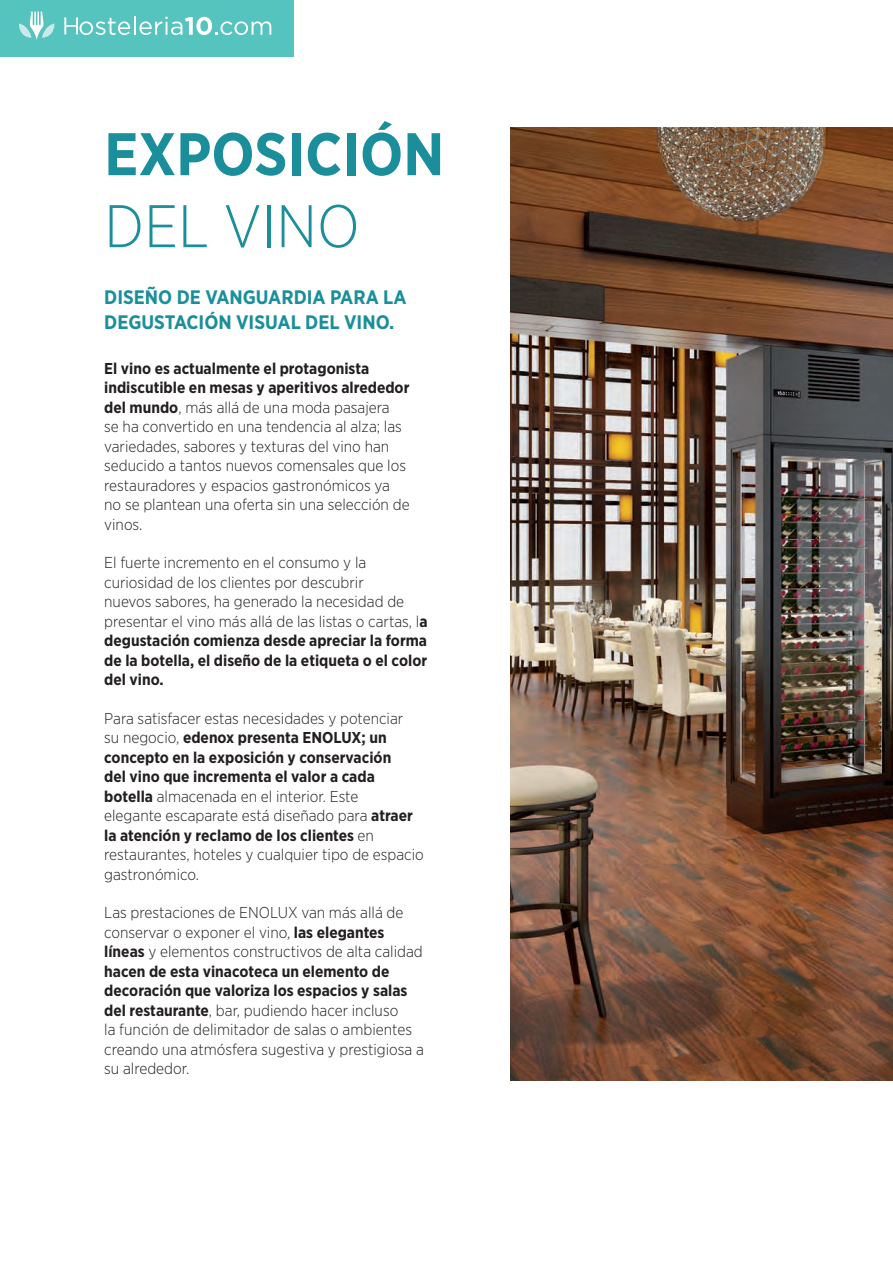
<style>
.page{position:relative;width:893px;height:1263px;background:#fff}
.page>*{position:absolute;margin:0;border:0;box-sizing:border-box;transform-origin:0 0}
.CABE1{font:700 60px/72px "Gotham Narrow";color:#1a8f9b}
.TITULO_DISTRIBUCIÓN{font:700 19.5px "Gotham Narrow";color:#1a8f9b}
.IMG-TEXT{font:300 15.75px/19.5px "Gotham Narrow";color:#231f20}
.s1{font-weight:300}
.s2{font-weight:700}
</style>
<div class="page">
<img style="left:510px;top:127px;width:383px;height:954px">
<div style="left:0;top:0;width:293px;height:57px;background:#55c3be"></div>
<svg style="left:64px;top:16px;width:207px;height:19px"></svg>
<svg style="left:19px;top:11px;width:36px;height:29px"></svg>
<p class="CABE1" style="left:104px;top:118px;width:342px">EXPOSICIÓN<br><span class="s1">DEL VINO</span></p>
<p class="TITULO_DISTRIBUCIÓN" style="left:104px;top:285px;width:304px">DISEÑO DE VANGUARDIA PARA LA</p>
<p class="TITULO_DISTRIBUCIÓN" style="left:104px;top:310px;width:292px">DEGUSTACIÓN VISUAL DEL VINO.</p>
<p class="IMG-TEXT" style="left:104px;top:358px;width:307px"><span class="s2">El vino es actualmente el protagonista indiscutible en mesas y aperitivos alrededor del mundo</span>, más allá de una moda pasajera<br>se ha convertido en una tendencia al alza; las variedades, sabores y texturas del vino han seducido a tantos nuevos comensales que los restauradores y espacios gastronómicos ya no se plantean una oferta sin una selección de vinos.</p>
<p class="IMG-TEXT" style="left:104px;top:553px;width:325px">El fuerte incremento en el consumo y la curiosidad de los clientes por descubrir<br>nuevos sabores, ha generado la necesidad de presentar el vino más allá de las listas o cartas, l<span class="s2">a degustación comienza desde apreciar la forma de la botella, el diseño de la etiqueta o el color del vino.</span></p>
<p class="IMG-TEXT" style="left:104px;top:708px;width:321px">Para satisfacer estas necesidades y potenciar<br>su negocio, <span class="s2">edenox presenta ENOLUX; un concepto en la exposición y conservación<br>del vino que incrementa el valor a cada botella</span> almacenada en el interior. Este<br>elegante escaparate está diseñado para <span class="s2">atraer la atención y reclamo de los clientes</span> en restaurantes, hoteles y cualquier tipo de espacio gastronómico.</p>
<p class="IMG-TEXT" style="left:104px;top:902px;width:321px">Las prestaciones de ENOLUX van más allá de conservar o exponer el vino, <span class="s2">las elegantes líneas</span> y elementos constructivos de alta calidad <span class="s2">hacen de esta vinacoteca un elemento de decoración que valoriza los espacios y salas del restaurante</span>, bar, pudiendo hacer incluso<br>la función de delimitador de salas o ambientes creando una atmósfera sugestiva y prestigiosa a su alrededor.</p>
</div>
